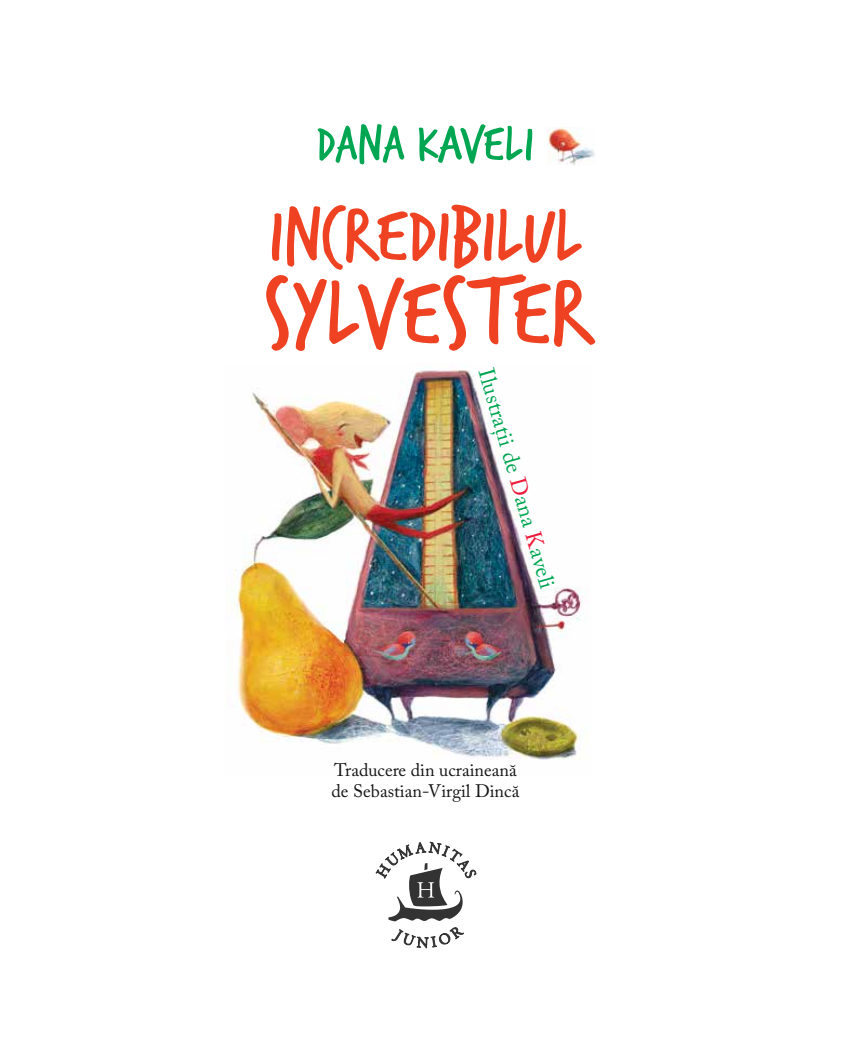
<style>
.page{position:relative;width:851px;height:1063px;background:#fff}
.page>*{position:absolute;margin:0;border:0;box-sizing:border-box;transform-origin:0 0}
.t1{font:99.75px "Trash Hand";letter-spacing:.01em;color:#ef4223}
.t2{font:81.3px "Trash Hand";color:#ef4223}
.t3{font:54.15px "Trash Hand";color:#00a651}
.t4{font:22.5px "Adobe Caslon Pro";color:#00a651}
.t5{font:18px/21px "Adobe Caslon Pro";color:#141414}
.s1{color:#ed1a3b}
</style>
<div class="page">
<img style="left:228px;top:370px;width:355px;height:390px">
<img style="left:547px;top:127px;width:48px;height:38px">
<svg style="left:376px;top:841px;width:100px;height:108px"></svg>
<h3 class="t3" style="left:317px;top:117px;width:218px">DANA KAVELI</h3>
<h2 class="t2" style="left:270px;top:196px;width:313px">INCREDIBILUL</h2>
<h1 class="t1" style="left:264px;top:264px;width:324px">SYLVESTER</h1>
<p class="t4" style="left:498px;top:365px;width:229px;rotate:74deg">Ilustrații de <span class="s1">D</span>ana <span class="s1">K</span>aveli</p>
<p class="t5" style="left:331px;top:759px;width:189px">Traducere din ucraineană de Sebastian‑Virgil Dincă</p>
</div>
